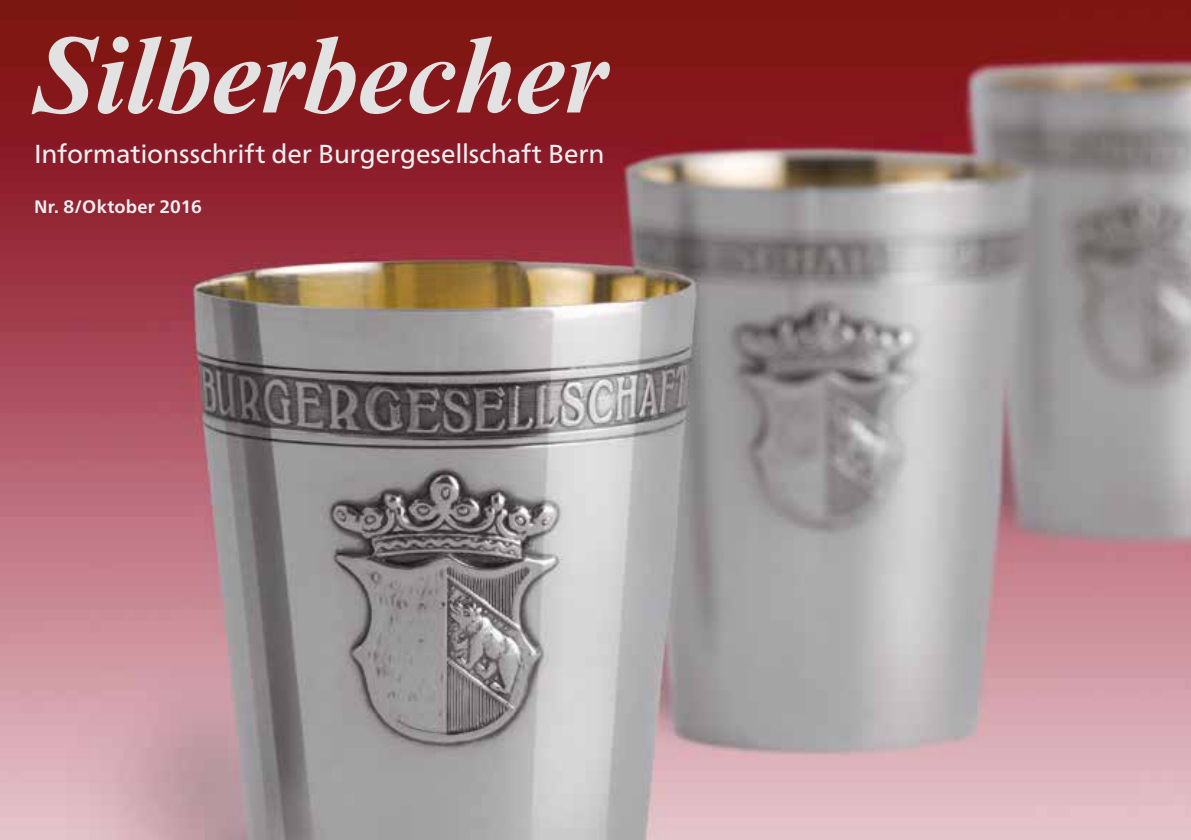
<style>
.page{position:relative;width:1191px;height:840px;background:#fff}
.page>*{position:absolute;margin:0;border:0;box-sizing:border-box;transform-origin:0 0}
.t1{font:italic 700 112px "Times New Roman";letter-spacing:-.01em;color:#e2e2e2}
.t2{font:26px "Frutiger Neue LT Pro";letter-spacing:-.005em;color:#f0f0f0}
.t3{font:700 18px "Frutiger Neue LT Pro";letter-spacing:.01em;color:#f0f0f2}
</style>
<div class="page">
<img style="left:0;top:0;width:1191px;height:839px">
<h1 class="t1" style="left:34px;top:-3px;width:576px">Silberbecher</h1>
<p class="t2" style="left:34px;top:137px;width:572px">Informationsschrift der Burgergesellschaft Bern</p>
<p class="t3" style="left:34px;top:195px;width:169px">Nr. 8/Oktober 2016</p>
</div>
